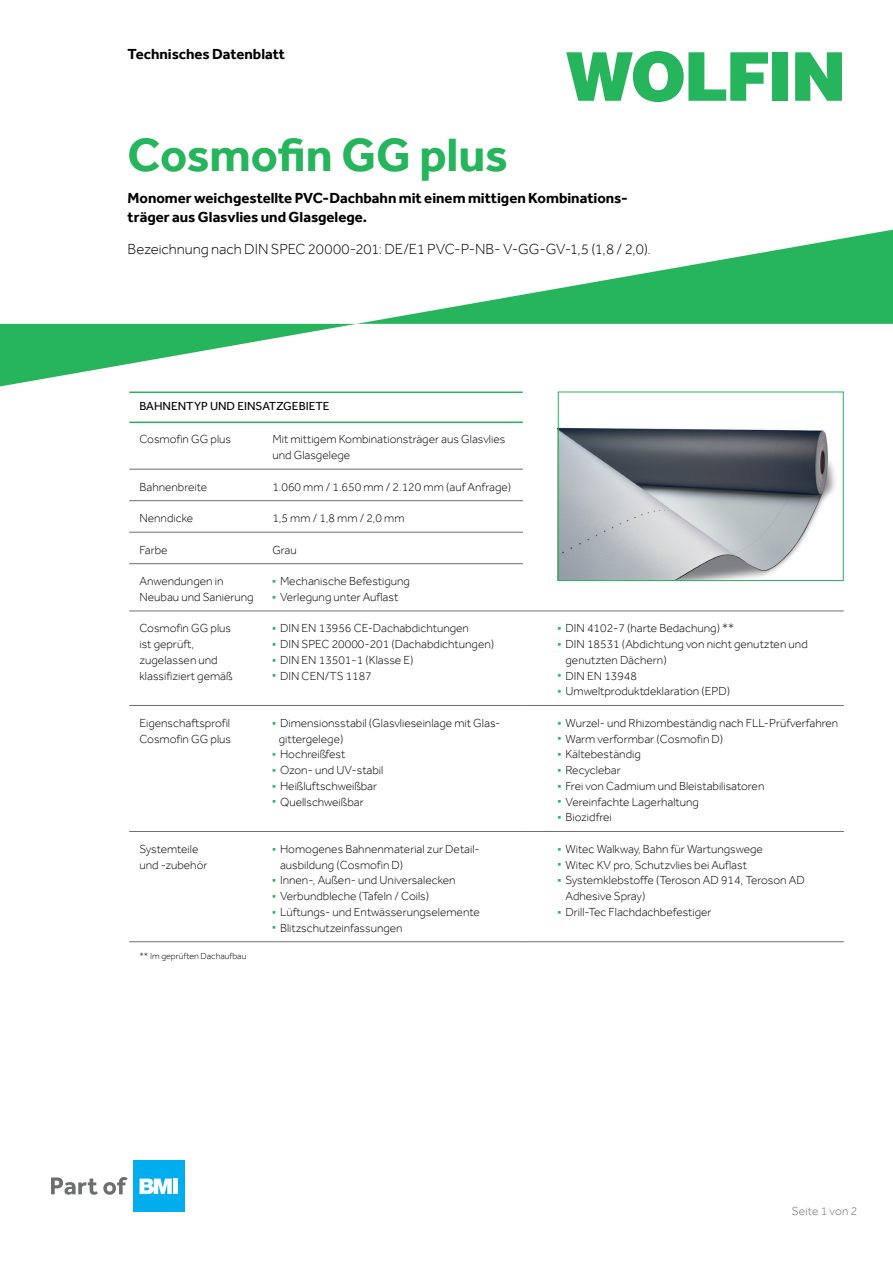
<style>
.page{position:relative;width:893px;height:1263px;background:#fff}
.page>*{position:absolute;margin:0;border:0;box-sizing:border-box;transform-origin:0 0}
.t1{font:700 48px "Effra";letter-spacing:-.005em;color:#26b45c}
.t2{font:700 15px/18.9px "Effra";color:#000}
.t3{font:300 15px "Effra";letter-spacing:-.005em;color:#000}
.t4{font:300 12px/15.8px "Effra";color:#000}
.t5{font:12px "Effra";color:#000}
.t6{font:300 12px "Effra";letter-spacing:.015em;color:#6d6e71}
.t7{font:300 9px "Effra";color:#000}
</style>
<div class="page">
<hr style="left:522px;top:391px;width:322px;height:2px;background:#26b45c">
<hr style="left:522px;top:421px;width:322px;height:2px;background:#26b45c">
<hr style="left:522px;top:469px;width:322px;height:1px;background:#6d6e71">
<hr style="left:522px;top:500px;width:322px;height:1px;background:#6d6e71">
<hr style="left:522px;top:532px;width:322px;height:1px;background:#6d6e71">
<hr style="left:522px;top:563px;width:322px;height:1px;background:#6d6e71">
<hr style="left:522px;top:610px;width:322px;height:1px;background:#6d6e71">
<hr style="left:522px;top:705px;width:322px;height:1px;background:#6d6e71">
<hr style="left:522px;top:831px;width:322px;height:1px;background:#6d6e71">
<hr style="left:522px;top:941px;width:322px;height:1px;background:#6d6e71">
<div style="left:523px;top:383px;width:330px;height:213px;background:#fff"></div>
<hr style="left:129px;top:391px;width:393px;height:2px;background:#26b45c">
<hr style="left:129px;top:421px;width:393px;height:2px;background:#26b45c">
<hr style="left:129px;top:469px;width:393px;height:1px;background:#6d6e71">
<hr style="left:129px;top:500px;width:393px;height:1px;background:#6d6e71">
<hr style="left:129px;top:532px;width:393px;height:1px;background:#6d6e71">
<hr style="left:129px;top:563px;width:393px;height:1px;background:#6d6e71">
<hr style="left:129px;top:610px;width:393px;height:1px;background:#6d6e71">
<hr style="left:129px;top:705px;width:393px;height:1px;background:#6d6e71">
<hr style="left:129px;top:831px;width:393px;height:1px;background:#6d6e71">
<hr style="left:129px;top:941px;width:393px;height:1px;background:#6d6e71">
<img style="left:560px;top:427px;width:276px;height:152px">
<div style="left:558px;top:392px;width:286px;height:189px;border:1px solid #26b45c"></div>
<div style="left:133px;top:1161px;width:51px;height:51px;background:#00aeef"></div>
<svg style="left:140px;top:1178px;width:32px;height:16px"></svg>
<div style="left:173px;top:1178px;width:5px;height:16px;background:#fff"></div>
<svg style="left:51px;top:1177px;width:77px;height:18px"></svg>
<svg style="left:0;top:230px;width:893px;height:156px"></svg>
<svg style="left:566px;top:51px;width:202px;height:51px"></svg>
<div style="left:772px;top:52px;width:16px;height:49px;background:#26b45c"></div>
<svg style="left:795px;top:52px;width:47px;height:49px"></svg>
<p class="t2" style="left:128px;top:45px;width:159px">Technisches Datenblatt</p>
<h1 class="t1" style="left:128px;top:127px;width:382px">Cosmofin GG plus</h1>
<p class="t2" style="left:128px;top:189px;width:502px">Monomer weichgestellte PVC-Dachbahn mit einem mittigen Kombinations&shy;träger aus Glasvlies und Glasgelege.</p>
<p class="t3" style="left:128px;top:240px;width:525px">Bezeichnung nach DIN SPEC 20000-201: DE/E1 PVC-P-NB- V-GG-GV-1,5 (1,8 / 2,0).</p>
<p class="t5" style="left:139px;top:399px;width:192px">BAHNENTYP UND EINSATZGEBIETE</p>
<p class="t4" style="left:139px;top:431px;width:93px">Cosmofin GG plus</p>
<p class="t4" style="left:272px;top:431px;width:234px">Mit mittigem Kombinationsträger aus Glasvlies und Glasgelege</p>
<p class="t4" style="left:139px;top:478px;width:69px">Bahnenbreite</p>
<p class="t4" style="left:272px;top:478px;width:240px">1.060 mm / 1.650 mm / 2.120 mm (auf Anfrage)</p>
<p class="t4" style="left:139px;top:510px;width:55px">Nenndicke</p>
<p class="t4" style="left:272px;top:510px;width:134px">1,5 mm / 1,8 mm / 2,0 mm</p>
<p class="t4" style="left:139px;top:541px;width:30px">Farbe</p>
<p class="t4" style="left:272px;top:541px;width:26px">Grau</p>
<p class="t4" style="left:139px;top:573px;width:85px">Anwendungen in</p>
<p class="t4" style="left:272px;top:573px;width:139px"><sup>■</sup> Mechanische Befestigung</p>
<p class="t4" style="left:139px;top:589px;width:116px">Neubau und Sanierung</p>
<p class="t4" style="left:272px;top:589px;width:127px"><sup>■</sup> Verlegung unter Auflast</p>
<p class="t4" style="left:139px;top:620px;width:93px">Cosmofin GG plus</p>
<p class="t4" style="left:272px;top:620px;width:198px"><sup>■</sup> DIN EN 13956 CE-Dachabdichtungen</p>
<p class="t4" style="left:139px;top:636px;width:56px">ist geprüft,</p>
<p class="t4" style="left:272px;top:636px;width:223px"><sup>■</sup> DIN SPEC 20000-201 (Dachabdichtungen)</p>
<p class="t4" style="left:139px;top:652px;width:80px">zugelassen und</p>
<p class="t4" style="left:272px;top:652px;width:143px"><sup>■</sup> DIN EN 13501-1 (Klasse E)</p>
<p class="t4" style="left:139px;top:667px;width:95px">klassifiziert gemäß</p>
<p class="t4" style="left:272px;top:667px;width:101px"><sup>■</sup> DIN CEN/TS 1187</p>
<p class="t4" style="left:139px;top:715px;width:92px">Eigenschaftsprofil</p>
<p class="t4" style="left:272px;top:715px;width:230px"><sup>■</sup> Dimensionsstabil (Glasvlieseinlage mit Glas-</p>
<p class="t4" style="left:139px;top:730px;width:93px">Cosmofin GG plus</p>
<p class="t4" style="left:279px;top:730px;width:66px">gittergelege)</p>
<p class="t4" style="left:272px;top:746px;width:75px"><sup>■</sup> Hochreißfest</p>
<p class="t4" style="left:272px;top:762px;width:113px"><sup>■</sup> Ozon- und UV-stabil</p>
<p class="t4" style="left:272px;top:778px;width:106px"><sup>■</sup> Heißluftschweißbar</p>
<p class="t4" style="left:272px;top:793px;width:93px"><sup>■</sup> Quellschweißbar</p>
<p class="t4" style="left:139px;top:841px;width:61px">Systemteile</p>
<p class="t4" style="left:272px;top:841px;width:209px"><sup>■</sup> Homogenes Bahnenmaterial zur Detail-</p>
<p class="t4" style="left:139px;top:856px;width:70px">und -zubehör</p>
<p class="t4" style="left:280px;top:856px;width:125px">ausbildung (Cosmofin D)</p>
<p class="t4" style="left:272px;top:872px;width:185px"><sup>■</sup> Innen-, Außen- und Universalecken</p>
<p class="t4" style="left:272px;top:888px;width:158px"><sup>■</sup> Verbundbleche (Tafeln / Coils)</p>
<p class="t4" style="left:272px;top:904px;width:209px"><sup>■</sup> Lüftungs- und Entwässerungselemente</p>
<p class="t4" style="left:272px;top:919px;width:132px"><sup>■</sup> Blitzschutzeinfassungen</p>
<p class="t7" style="left:139px;top:951px;width:109px">** Im geprüften Dachaufbau</p>
<p class="t4" style="left:558px;top:620px;width:178px"><sup>■</sup> DIN 4102-7 (harte Bedachung) **</p>
<p class="t4" style="left:566px;top:636px;width:244px;text-indent:-8px"><sup>■</sup> DIN 18531 (Abdichtung von nicht genutzten und genutzten Dächern)</p>
<p class="t4" style="left:558px;top:667px;width:81px"><sup>■</sup> DIN EN 13948</p>
<p class="t4" style="left:558px;top:683px;width:174px"><sup>■</sup> Umweltproduktdeklaration (EPD)</p>
<p class="t4" style="left:558px;top:715px;width:282px"><sup>■</sup> Wurzel- und Rhizombeständig nach FLL-Prüfverfahren</p>
<p class="t4" style="left:558px;top:730px;width:167px"><sup>■</sup> Warm verformbar (Cosmofin D)</p>
<p class="t4" style="left:558px;top:746px;width:84px"><sup>■</sup> Kältebeständig</p>
<p class="t4" style="left:558px;top:762px;width:65px"><sup>■</sup> Recyclebar</p>
<p class="t4" style="left:558px;top:778px;width:208px"><sup>■</sup> Frei von Cadmium und Bleistabilisatoren</p>
<p class="t4" style="left:558px;top:793px;width:143px"><sup>■</sup> Vereinfachte Lagerhaltung</p>
<p class="t4" style="left:558px;top:809px;width:55px"><sup>■</sup> Biozidfrei</p>
<p class="t4" style="left:558px;top:841px;width:207px"><sup>■</sup> Witec Walkway, Bahn für Wartungswege</p>
<p class="t4" style="left:558px;top:856px;width:191px"><sup>■</sup> Witec KV pro, Schutzvlies bei Auflast</p>
<p class="t4" style="left:566px;top:872px;width:241px;text-indent:-8px"><sup>■</sup> Systemklebstoffe (Teroson AD 914, Teroson AD<br>Adhesive Spray)</p>
<p class="t4" style="left:558px;top:904px;width:155px"><sup>■</sup> Drill-Tec Flachdachbefestiger</p>
<p class="t6" style="left:792px;top:1203px;width:67px">Seite 1 von 2</p>
</div>
